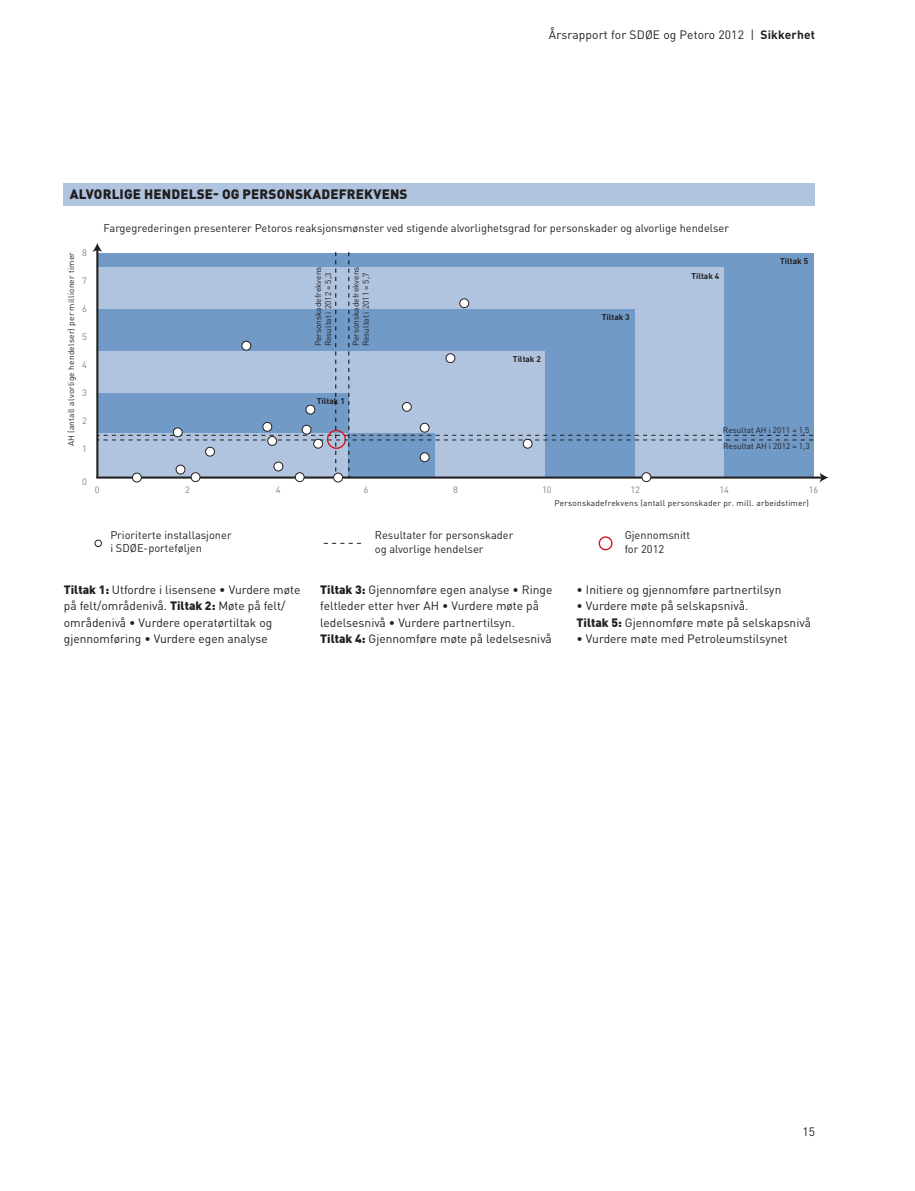
<style>
.page{position:relative;width:915px;height:1191px;background:#fff}
.page>*{position:absolute;margin:0;border:0;box-sizing:border-box;transform-origin:0 0}
.t1{font:900 13.5px "DIN Pro";letter-spacing:.01em;color:#231f20}
.t2{font:12px/16.5px "DIN Pro";color:#231f20}
.t3{font:11.1px/13.8px "DIN Pro";color:#231f20}
.t4{font:9.3px "DIN Pro";color:#808285}
.t5{font:8.25px/9.9px "DIN Pro";color:#231f20}
.t6{font:8.25px "DIN Pro";letter-spacing:.025em;color:#231f20}
.t7{font:700 8.25px "DIN Pro";color:#231f20}
.s1{font-weight:700}
.s2{font-weight:900}
</style>
<div class="page">
<div style="left:95px;top:540px;width:7px;height:7px;border:1px solid #231f20;border-radius:50%"></div>
<svg style="left:599px;top:537px;width:12px;height:12px"></svg>
<div style="left:598px;top:536px;width:14px;height:14px;border:1px solid #d2161e;border-radius:50%"></div>
<svg style="left:323px;top:543px;width:39px;height:1px"></svg>
<hr style="left:96px;top:476px;width:725px;height:2px;background:#231f20">
<svg style="left:819px;top:472px;width:9px;height:10px"></svg>
<svg style="left:92px;top:243px;width:721px;height:234px;background:#96b1d3"></svg>
<div style="left:263px;top:422px;width:9px;height:9px;background:#fff;border-radius:50%"></div>
<div style="left:262px;top:422px;width:10px;height:9px;border:1px solid #231f20;border-radius:50%"></div>
<div style="left:173px;top:428px;width:9px;height:9px;background:#fff;border-radius:50%"></div>
<div style="left:173px;top:427px;width:9px;height:10px;border:1px solid #231f20;border-radius:50%"></div>
<div style="left:306px;top:405px;width:9px;height:9px;background:#fff;border-radius:50%"></div>
<div style="left:305px;top:405px;width:10px;height:9px;border:1px solid #231f20;border-radius:50%"></div>
<div style="left:446px;top:354px;width:8px;height:9px;background:#fff;border-radius:50%"></div>
<div style="left:445px;top:353px;width:10px;height:10px;border:1px solid #231f20;border-radius:50%"></div>
<div style="left:295px;top:473px;width:9px;height:8px;background:#fff;border-radius:50%"></div>
<div style="left:295px;top:472px;width:9px;height:10px;border:1px solid #231f20;border-radius:50%"></div>
<div style="left:641px;top:473px;width:9px;height:8px;background:#fff;border-radius:50%"></div>
<div style="left:641px;top:472px;width:10px;height:10px;border:1px solid #231f20;border-radius:50%"></div>
<div style="left:274px;top:462px;width:9px;height:9px;background:#fff;border-radius:50%"></div>
<div style="left:273px;top:462px;width:10px;height:9px;border:1px solid #231f20;border-radius:50%"></div>
<div style="left:176px;top:465px;width:9px;height:9px;background:#fff;border-radius:50%"></div>
<div style="left:176px;top:465px;width:9px;height:9px;border:1px solid #231f20;border-radius:50%"></div>
<div style="left:205px;top:447px;width:9px;height:9px;background:#fff;border-radius:50%"></div>
<div style="left:205px;top:447px;width:10px;height:9px;border:1px solid #231f20;border-radius:50%"></div>
<div style="left:459px;top:299px;width:9px;height:9px;background:#fff;border-radius:50%"></div>
<div style="left:459px;top:298px;width:10px;height:10px;border:1px solid #231f20;border-radius:50%"></div>
<div style="left:523px;top:439px;width:9px;height:9px;background:#fff;border-radius:50%"></div>
<div style="left:522px;top:439px;width:10px;height:9px;border:1px solid #231f20;border-radius:50%"></div>
<div style="left:313px;top:439px;width:9px;height:9px;background:#fff;border-radius:50%"></div>
<div style="left:313px;top:439px;width:10px;height:9px;border:1px solid #231f20;border-radius:50%"></div>
<div style="left:268px;top:436px;width:8px;height:9px;background:#fff;border-radius:50%"></div>
<div style="left:267px;top:436px;width:10px;height:10px;border:1px solid #231f20;border-radius:50%"></div>
<div style="left:132px;top:473px;width:9px;height:9px;background:#fff;border-radius:50%"></div>
<div style="left:132px;top:473px;width:10px;height:9px;border:1px solid #231f20;border-radius:50%"></div>
<div style="left:333px;top:473px;width:9px;height:9px;background:#fff;border-radius:50%"></div>
<div style="left:333px;top:473px;width:10px;height:9px;border:1px solid #231f20;border-radius:50%"></div>
<div style="left:302px;top:425px;width:9px;height:9px;background:#fff;border-radius:50%"></div>
<div style="left:302px;top:425px;width:9px;height:9px;border:1px solid #231f20;border-radius:50%"></div>
<div style="left:420px;top:423px;width:9px;height:9px;background:#fff;border-radius:50%"></div>
<div style="left:419px;top:423px;width:10px;height:9px;border:1px solid #231f20;border-radius:50%"></div>
<div style="left:191px;top:473px;width:9px;height:8px;background:#fff;border-radius:50%"></div>
<div style="left:191px;top:472px;width:9px;height:10px;border:1px solid #231f20;border-radius:50%"></div>
<div style="left:242px;top:341px;width:9px;height:9px;background:#fff;border-radius:50%"></div>
<div style="left:241px;top:341px;width:10px;height:9px;border:1px solid #231f20;border-radius:50%"></div>
<div style="left:420px;top:453px;width:9px;height:9px;background:#fff;border-radius:50%"></div>
<div style="left:420px;top:452px;width:9px;height:10px;border:1px solid #231f20;border-radius:50%"></div>
<div style="left:402px;top:402px;width:9px;height:9px;background:#fff;border-radius:50%"></div>
<div style="left:402px;top:402px;width:9px;height:9px;border:1px solid #231f20;border-radius:50%"></div>
<div style="left:327px;top:430px;width:19px;height:19px;border:1px solid #d2161e;border-radius:50%"></div>
<div style="left:64px;top:183px;width:750px;height:22px;background:#b1c4df"></div>
<p class="t1" style="left:70px;top:185px;width:339px">ALVORLIGE HENDELSE- OG PERSONSKADEFREKVENS</p>
<p class="t2" style="left:548px;top:26px;width:267px">Årsrapport for SDØE og Petoro 2012 | <span class="s1">Sikkerhet</span></p>
<p class="t4" style="left:82px;top:246px;width:6px">8</p>
<p class="t6" style="left:65px;top:446px;width:196px;rotate:-90deg">AH (antall alvorlige hendelser) per millioner timer</p>
<p class="t4" style="left:82px;top:274px;width:6px">7</p>
<p class="t4" style="left:82px;top:302px;width:6px">6</p>
<p class="t4" style="left:82px;top:331px;width:6px">5</p>
<p class="t4" style="left:82px;top:359px;width:6px">4</p>
<p class="t4" style="left:82px;top:386px;width:6px">3</p>
<p class="t4" style="left:82px;top:414px;width:6px">2</p>
<p class="t4" style="left:82px;top:442px;width:6px">1</p>
<p class="t3" style="left:103px;top:221px;width:627px">Fargegrederingen presenterer Petoros reaksjonsmønster ved stigende alvorlighetsgrad for personskader og alvorlige hendelser</p>
<p class="t5" style="left:313px;top:346px;width:81px;rotate:-90deg">Personskadefrekvens<br>Resultat i 2012 = 5,3</p>
<p class="t5" style="left:350px;top:346px;width:81px;rotate:-90deg">Personskadefrekvens<br>Resultat i 2011 = 5,7</p>
<p class="t7" style="left:691px;top:270px;width:30px">Tiltak 4</p>
<p class="t7" style="left:601px;top:312px;width:30px">Tiltak 3</p>
<p class="t7" style="left:317px;top:395px;width:30px">Tiltak 1</p>
<p class="t7" style="left:513px;top:354px;width:30px">Tiltak 2</p>
<p class="t7" style="left:780px;top:256px;width:30px">Tiltak 5</p>
<p class="t5" style="left:722px;top:422px;width:88px;line-height:15.9px">Resultat AH i 2011 = 1,5<br>Resultat AH i 2012 = 1,3</p>
<p class="t4" style="left:82px;top:476px;width:6px">0</p>
<p class="t4" style="left:95px;top:483px;width:6px">0</p>
<p class="t4" style="left:185px;top:483px;width:6px">2</p>
<p class="t4" style="left:275px;top:483px;width:6px">4</p>
<p class="t4" style="left:363px;top:483px;width:6px">6</p>
<p class="t4" style="left:453px;top:483px;width:6px">8</p>
<p class="t4" style="left:542px;top:483px;width:11px">10</p>
<p class="t4" style="left:630px;top:483px;width:11px">12</p>
<p class="t4" style="left:719px;top:483px;width:11px">14</p>
<p class="t4" style="left:808px;top:483px;width:11px">16</p>
<p class="t6" style="left:554px;top:497px;width:256px">Personskadefrekvens (antall personskader pr. mill. arbeidstimer)</p>
<p class="t3" style="left:110px;top:528px;width:123px;line-height:13.2px">Prioriterte installasjoner i SDØE-porteføljen</p>
<p class="t3" style="left:375px;top:527px;width:140px">Resultater for personskader og alvorlige hendelser</p>
<p class="t3" style="left:624px;top:527px;width:67px">Gjennomsnitt for 2012</p>
<p class="t2" style="left:64px;top:580px;width:238px"><span class="s2">TILTAK 1:</span> Utfordre i lisensene • Vurdere møte på felt/områdenivå. <span class="s2">TILTAK 2:</span> Møte på felt/ områdenivå • Vurdere operatørtiltak og gjennomføring • Vurdere egen analyse</p>
<p class="t2" style="left:320px;top:580px;width:233px"><span class="s2">TILTAK 3:</span> Gjennomføre egen analyse • Ringe feltleder etter hver AH • Vurdere møte på ledelsesnivå • Vurdere partnertilsyn.<br><span class="s2">TILTAK 4:</span> Gjennomføre møte på ledelsesnivå</p>
<p class="t2" style="left:576px;top:580px;width:206px">• Initiere og gjennomføre partnertilsyn</p>
<p class="t2" style="left:576px;top:597px;width:236px">• Vurdere møte på selskapsnivå.<br><span class="s2">TILTAK 5:</span> Gjennomføre møte på selskapsnivå</p>
<p class="t2" style="left:576px;top:630px;width:213px">• Vurdere møte med Petroleumstilsynet</p>
<p class="t2" style="left:802px;top:1123px;width:14px">15</p>
</div>
